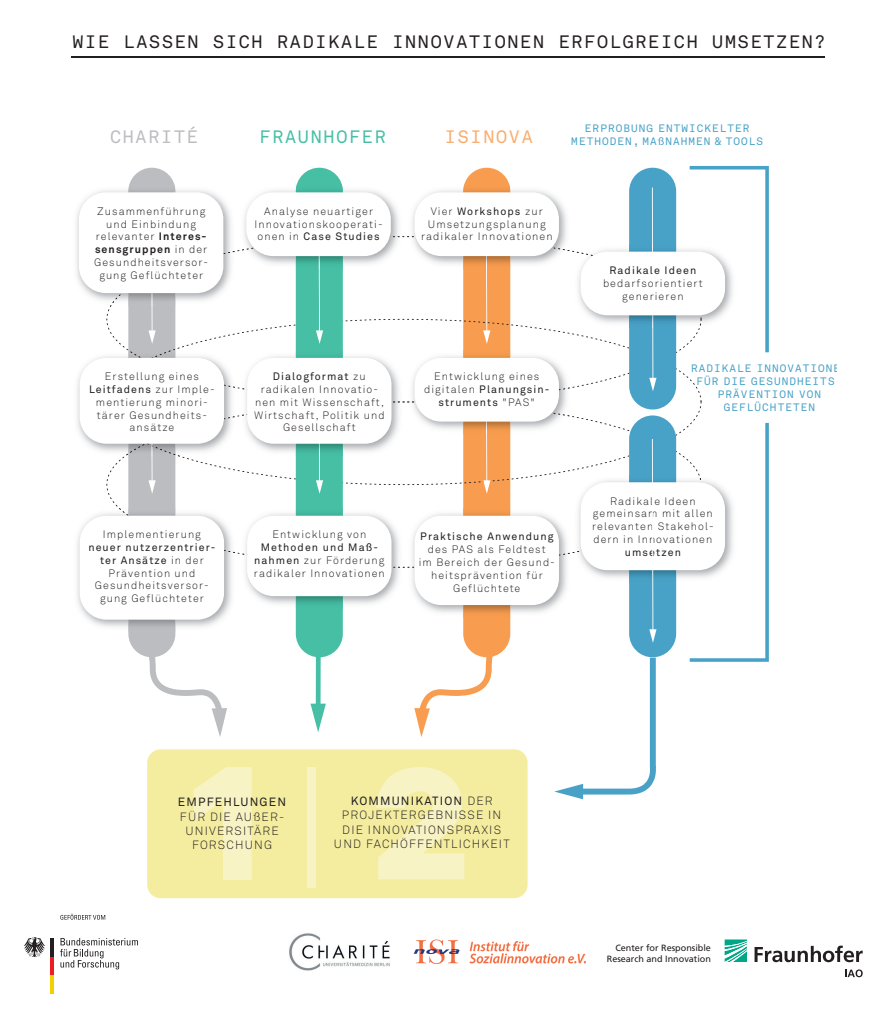
<style>
.page{position:relative;width:893px;height:1012px;background:#fff}
.page>*{position:absolute;margin:0;border:0;box-sizing:border-box;transform-origin:0 0}
.t1{font:17.7px "Akkurat Mono";letter-spacing:.1em;color:#231f20}
.t2{font:17.7px "Akkurat Mono";letter-spacing:.1em;color:#46bfa5}
.t3{font:17.7px "Akkurat Mono";letter-spacing:.1em;color:#bcbdc0}
.t4{font:17.7px "Akkurat Mono";letter-spacing:.1em;color:#faad6e}
.t5{font:300 11.85px/14.2px "Akkurat";letter-spacing:.1em;color:#231f20;text-align:center}
.t6{font:11.85px "Akkurat";letter-spacing:.1em;color:#231f20}
.t7{font:300 10.65px/12.8px "Akkurat";letter-spacing:.1em;color:#231f20;text-align:center}
.t8{font:10.65px/12.8px "Akkurat Mono";letter-spacing:.1em;color:#48a2c7;text-align:center}
.t9{font:10.65px "Akkurat";letter-spacing:.1em;color:#231f20}
.t10{font:9px/10.8px "Frutiger LT Com";color:#231f20;text-align:right}
.s1{font-weight:700}
.s2{font-weight:400}
</style>
<div class="page">
<img style="left:289px;top:933px;width:101px;height:38px">
<svg style="left:60px;top:938px;width:78px;height:31px"></svg>
<hr style="left:51px;top:975px;width:3px;height:18px;background:#f4cf02">
<hr style="left:51px;top:956px;width:3px;height:19px;background:#ee1d23">
<hr style="left:51px;top:938px;width:3px;height:18px;background:#231f20">
<svg style="left:24px;top:937px;width:21px;height:20px"></svg>
<svg style="left:60px;top:914px;width:45px;height:6px"></svg>
<svg style="left:725px;top:939px;width:22px;height:23px"></svg>
<svg style="left:754px;top:946px;width:109px;height:16px"></svg>
<svg style="left:845px;top:969px;width:18px;height:8px"></svg>
<img style="left:413px;top:939px;width:173px;height:25px">
<div style="left:147px;top:749px;width:381px;height:149px;background:#f4eda0;border-radius:13px"></div>
<svg style="left:194px;top:767px;width:58px;height:113px"></svg>
<svg style="left:376px;top:767px;width:88px;height:112px"></svg>
<div style="left:128px;top:168px;width:47px;height:489px;background:#bcbdc0;border-radius:24px"></div>
<div style="left:463px;top:168px;width:47px;height:489px;background:#f89c4f;border-radius:24px"></div>
<svg style="left:106px;top:236px;width:571px;height:83px"></svg>
<svg style="left:106px;top:319px;width:595px;height:83px"></svg>
<svg style="left:106px;top:402px;width:595px;height:166px"></svg>
<div style="left:629px;top:168px;width:47px;height:242px;background:#48a2c7;border-radius:24px"></div>
<div style="left:629px;top:415px;width:47px;height:242px;background:#48a2c7;border-radius:24px"></div>
<svg style="left:148px;top:306px;width:8px;height:38px"></svg>
<svg style="left:148px;top:457px;width:8px;height:37px"></svg>
<svg style="left:145px;top:636px;width:82px;height:101px"></svg>
<img style="left:128px;top:185px;width:108px;height:121px">
<img style="left:223px;top:251px;width:12px;height:15px">
<img style="left:151px;top:293px;width:1px;height:13px">
<div style="left:79px;top:192px;width:144px;height:101px;background:#fff;border-radius:27px"></div>
<img style="left:128px;top:350px;width:109px;height:107px">
<img style="left:171px;top:351px;width:13px;height:7px">
<img style="left:119px;top:351px;width:52px;height:7px">
<img style="left:220px;top:416px;width:15px;height:15px">
<img style="left:151px;top:444px;width:1px;height:13px">
<div style="left:80px;top:358px;width:144px;height:86px;background:#fff;border-radius:27px"></div>
<img style="left:128px;top:508px;width:109px;height:125px">
<img style="left:119px;top:508px;width:52px;height:8px">
<div style="left:80px;top:516px;width:144px;height:104px;background:#fff;border-radius:27px"></div>
<svg style="left:483px;top:269px;width:7px;height:75px"></svg>
<svg style="left:649px;top:188px;width:7px;height:203px"></svg>
<svg style="left:483px;top:435px;width:7px;height:59px"></svg>
<div style="left:316px;top:639px;width:5px;height:70px;background:#46bfa5"></div>
<svg style="left:310px;top:704px;width:16px;height:28px"></svg>
<img style="left:463px;top:185px;width:109px;height:84px">
<img style="left:407px;top:236px;width:10px;height:3px">
<img style="left:486px;top:256px;width:1px;height:13px">
<div style="left:415px;top:192px;width:144px;height:64px;background:#fff;border-radius:27px"></div>
<img style="left:463px;top:350px;width:109px;height:85px">
<img style="left:559px;top:388px;width:11px;height:9px">
<img style="left:407px;top:402px;width:9px;height:2px">
<img style="left:486px;top:422px;width:1px;height:13px">
<div style="left:415px;top:358px;width:144px;height:64px;background:#fff;border-radius:27px"></div>
<img style="left:573px;top:244px;width:117px;height:84px">
<img style="left:676px;top:315px;width:14px;height:13px">
<img style="left:573px;top:251px;width:56px;height:15px">
<img style="left:652px;top:244px;width:1px;height:84px">
<div style="left:581px;top:252px;width:144px;height:63px;background:#fff;border-radius:27px"></div>
<img style="left:463px;top:508px;width:109px;height:110px">
<img style="left:559px;top:553px;width:11px;height:9px">
<div style="left:415px;top:516px;width:144px;height:89px;background:#fff;border-radius:27px"></div>
<div style="left:296px;top:168px;width:47px;height:489px;background:#46bfa5;border-radius:24px"></div>
<svg style="left:316px;top:269px;width:7px;height:75px"></svg>
<svg style="left:316px;top:457px;width:7px;height:37px"></svg>
<svg style="left:414px;top:636px;width:83px;height:101px"></svg>
<img style="left:239px;top:185px;width:165px;height:84px">
<img style="left:389px;top:236px;width:15px;height:3px">
<img style="left:239px;top:242px;width:18px;height:9px">
<img style="left:319px;top:256px;width:1px;height:13px">
<div style="left:246px;top:192px;width:145px;height:64px;background:#fff;border-radius:27px"></div>
<img style="left:239px;top:350px;width:165px;height:107px">
<img style="left:391px;top:400px;width:13px;height:2px">
<img style="left:391px;top:402px;width:13px;height:2px">
<img style="left:239px;top:388px;width:8px;height:9px">
<img style="left:242px;top:407px;width:5px;height:9px">
<img style="left:319px;top:444px;width:1px;height:13px">
<div style="left:247px;top:358px;width:144px;height:86px;background:#fff;border-radius:27px"></div>
<img style="left:239px;top:508px;width:165px;height:101px">
<img style="left:391px;top:565px;width:13px;height:3px">
<img style="left:239px;top:553px;width:8px;height:9px">
<div style="left:247px;top:516px;width:144px;height:80px;background:#fff;border-radius:27px"></div>
<svg style="left:554px;top:658px;width:102px;height:141px"></svg>
<img style="left:573px;top:475px;width:117px;height:108px">
<img style="left:676px;top:475px;width:14px;height:7px">
<img style="left:573px;top:538px;width:10px;height:15px">
<div style="left:581px;top:482px;width:144px;height:88px;background:#fff;border-radius:27px"></div>
<svg style="left:690px;top:166px;width:79px;height:186px"></svg>
<svg style="left:690px;top:423px;width:79px;height:239px"></svg>
<hr style="left:71px;top:57px;width:753px;height:1px;background:#231f20">
<div style="left:308px;top:767px;width:8px;height:120px;background:#f8f3c4"></div>
<svg style="left:649px;top:439px;width:7px;height:204px"></svg>
<h1 class="t1" style="left:72px;top:31px;width:755px">WIE LASSEN SICH RADIKALE INNOVATIONEN ERFOLGREICH UMSETZEN?</h1>
<h1 class="t3" style="left:110px;top:126px;width:89px">CHARITÉ</h1>
<p class="t8" style="left:571px;top:122px;width:193px">ERPROBUNG ENTWICKELTER<br>METHODEN, MAßNAHMEN &amp; TOOLS</p>
<h1 class="t2" style="left:260px;top:125px;width:128px">FRAUNHOFER</h1>
<h1 class="t4" style="left:445px;top:125px;width:89px">ISINOVA</h1>
<p class="t7" style="left:94px;top:204px;width:115px">Zusammenführung und Einbindung relevanter <span class="s1">Interes&shy;sensgruppen</span> in der<br>Gesundheitsversor&shy;gung Geflüchteter</p>
<p class="t7" style="left:89px;top:370px;width:127px">Erstellung eines<br><span class="s2">Leitfadens</span> zur Imple&shy;mentierung minori&shy;tärer Gesundheits&shy;ansätze</p>
<p class="t7" style="left:103px;top:528px;width:100px">Implementierung</p>
<p class="t7" style="left:88px;top:541px;width:129px"><span class="s2">neuer nutzerzentrier&shy;ter Ansätze</span> in der<br>Prävention und<br>Gesundheitsversor&shy;gung Geflüchteter</p>
<p class="t7" style="left:255px;top:204px;width:130px">Analyse neuartiger<br>Innovationskooperati&shy;onen in <span class="s2">Case Studies</span></p>
<p class="t7" style="left:421px;top:204px;width:133px">Vier <span class="s2">Workshops</span> zur<br>Umsetzungsplanung radikaler Innovationen</p>
<p class="t7" style="left:254px;top:370px;width:132px"><span class="s2">Dialogformat</span> zu radikalen Innovatio&shy;nen mit Wissenschaft,<br>Wirtschaft, Politik und<br>Gesellschaft</p>
<p class="t7" style="left:424px;top:370px;width:127px">Entwicklung eines digitalen <span class="s2">Planungsin&shy;struments</span> "PAS"</p>
<p class="t7" style="left:272px;top:528px;width:95px">Entwicklung von</p>
<p class="t7" style="left:254px;top:541px;width:132px"><span class="s2">Methoden und Maß&shy;nahmen</span> zur Förderung radikaler Innovationen</p>
<p class="t9" style="left:420px;top:530px;width:135px">Praktische Anwendung</p>
<p class="t7" style="left:419px;top:543px;width:137px">des PAS als Feldtest<br>im Bereich der Gesund&shy;heitsprävention für<br>Geflüchtete</p>
<p class="t9" style="left:609px;top:264px;width:88px">Radikale Ideen</p>
<p class="t7" style="left:603px;top:277px;width:101px">bedarfsorientiert generieren</p>
<p class="t8" style="left:691px;top:362px;width:158px">RADIKALE INNOVATIONEN<br>FÜR DIE GESUNDHEITS-<br>PRÄVENTION VON<br>GEFLÜCHTETEN</p>
<p class="t7" style="left:592px;top:494px;width:123px">Radikale Ideen gemeinsam mit allen relevanten Stakehol&shy;dern in Innovationen</p>
<p class="t9" style="left:625px;top:545px;width:58px">umsetzen</p>
<p class="t6" style="left:178px;top:795px;width:110px">EMPFEHLUNGEN</p>
<p class="t5" style="left:180px;top:809px;width:106px">FÜR DIE AUßER-<br>UNIVERSITÄRE<br>FORSCHUNG</p>
<p class="t5" style="left:334px;top:794px;width:177px"><span class="s2">KOMMUNIKATION</span> DER<br>PROJEKTERGEBNISSE IN<br>DIE INNOVATIONSPRAXIS<br>UND FACHÖFFENTLICHKEIT</p>
<p class="t10" style="left:607px;top:943px;width:106px">Center for Responsible<br>Research and Innovation</p>
</div>
